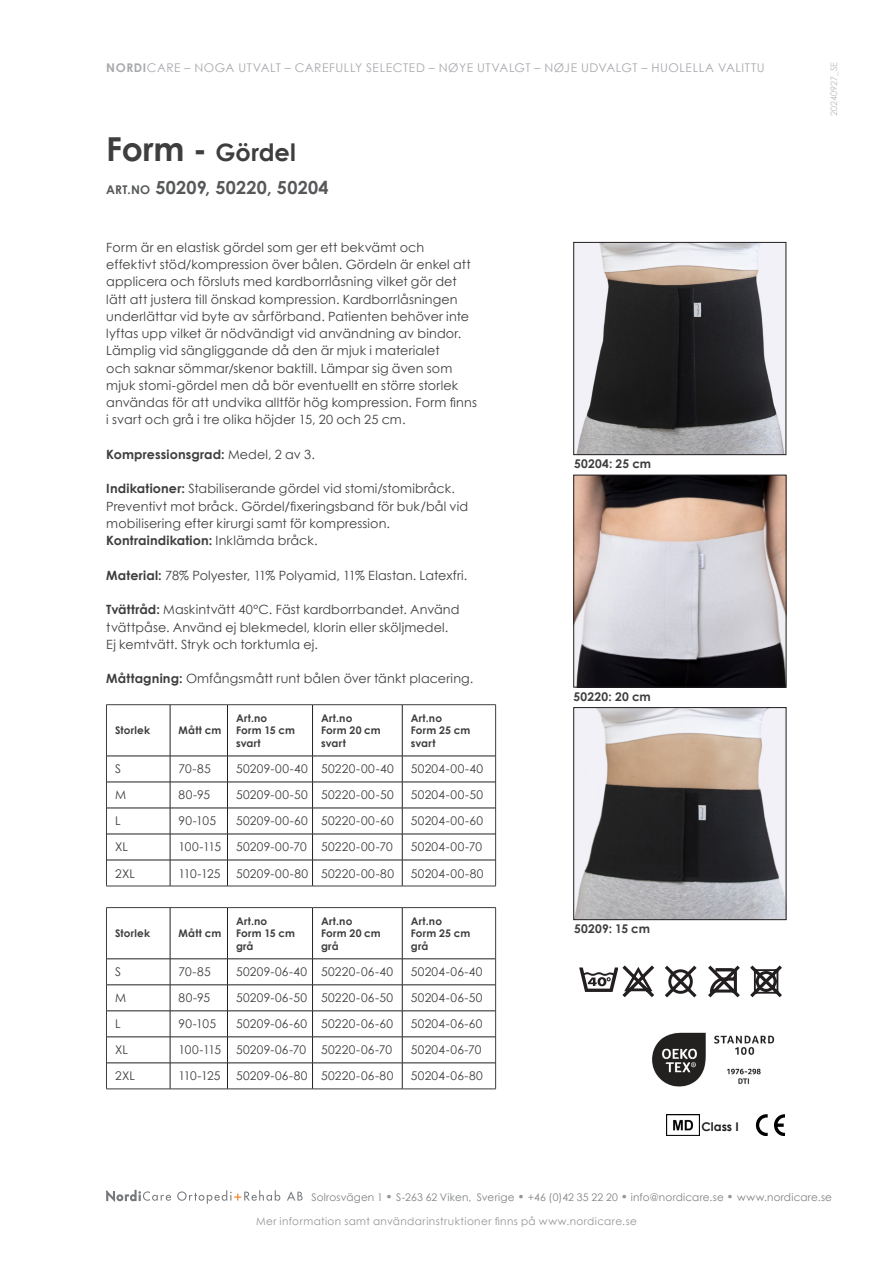
<style>
.page{position:relative;width:893px;height:1263px;background:#fff}
.page>*{position:absolute;margin:0;border:0;box-sizing:border-box;transform-origin:0 0}
.Underrubrik{font:700 24px "Century Gothic";color:#3e3e3f}
.t1{font:700 18px "Century Gothic";letter-spacing:.015em;color:#57585a}
.t2{font:12.75px/17.2px "Century Gothic";letter-spacing:.01em;color:#3e3e3f}
.t3{font:700 12.75px "Century Gothic";letter-spacing:.01em;color:#3e3e3f}
.t4{font:12px "Century Gothic";letter-spacing:.025em;color:#3e3e3f}
.t5{font:12px "Century Gothic";letter-spacing:.045em;color:#a8a9ad}
.Bildtext{font:700 12px "Century Gothic";letter-spacing:.025em;color:#3e3e3f}
.t6{font:700 12px "Century Gothic";color:#231f20}
.t7{font:700 10.5px/12.6px "Century Gothic";letter-spacing:.02em;color:#3e3e3f}
.t8{font:10.5px "Century Gothic";letter-spacing:.02em;color:#808285}
.t9{font:10.5px "Century Gothic";letter-spacing:.04em;color:#939598}
.t10{font:9px "Century Gothic";color:#bcbdc0}
.s1{font-weight:700}
.s2{font-size:33px}
.s3{font-size:12px}
.s4{font-weight:400}
.s5{font-weight:700;font-size:12px;color:#939598}
</style>
<div class="page">
<img style="left:652px;top:1032px;width:123px;height:55px">
<img style="left:575px;top:244px;width:209px;height:209px">
<div style="left:573px;top:242px;width:213px;height:213px;border:1px solid #231f20"></div>
<img style="left:575px;top:477px;width:209px;height:208px">
<div style="left:573px;top:475px;width:213px;height:212px;border:1px solid #231f20"></div>
<svg style="left:579px;top:965px;width:75px;height:32px"></svg>
<svg style="left:665px;top:966px;width:32px;height:31px"></svg>
<svg style="left:708px;top:965px;width:32px;height:32px"></svg>
<svg style="left:750px;top:965px;width:32px;height:32px"></svg>
<svg style="left:774px;top:1114px;width:11px;height:22px"></svg>
<svg style="left:756px;top:1114px;width:12px;height:22px"></svg>
<img style="left:666px;top:1115px;width:33px;height:20px">
<img style="left:575px;top:709px;width:209px;height:209px">
<div style="left:573px;top:707px;width:213px;height:213px;border:1px solid #231f20"></div>
<svg style="left:106px;top:1190px;width:65px;height:12px"></svg>
<svg style="left:177px;top:1190px;width:103px;height:14px"></svg>
<svg style="left:287px;top:1191px;width:16px;height:9px"></svg>
<hr style="left:106px;top:704px;width:64px;height:1px;background:#3e3e3f">
<hr style="left:106px;top:886px;width:64px;height:1px;background:#3e3e3f">
<hr style="left:170px;top:704px;width:57px;height:1px;background:#3e3e3f">
<hr style="left:227px;top:704px;width:86px;height:1px;background:#3e3e3f">
<hr style="left:313px;top:704px;width:89px;height:1px;background:#3e3e3f">
<hr style="left:402px;top:704px;width:94px;height:1px;background:#3e3e3f">
<hr style="left:170px;top:886px;width:57px;height:1px;background:#3e3e3f">
<hr style="left:227px;top:886px;width:86px;height:1px;background:#3e3e3f">
<hr style="left:313px;top:886px;width:89px;height:1px;background:#3e3e3f">
<hr style="left:402px;top:886px;width:94px;height:1px;background:#3e3e3f">
<svg style="left:106px;top:705px;width:390px;height:181px"></svg>
<svg style="left:106px;top:907px;width:390px;height:182px"></svg>
<p class="t5" style="left:106px;top:60px;width:660px"><span class="s1">NORDI</span>CARE – NOGA UTVALT – CAREFULLY SELECTED – NØYE UTVALGT – NØJE UDVALGT – HUOLELLA VALITTU</p>
<p class="Underrubrik" style="left:106px;top:137px;width:191px"><span class="s2">Form -</span> Gördel</p>
<p class="t1" style="left:106px;top:176px;width:224px"><span class="s3">ART.NO</span> 50209, 50220, 50204</p>
<p class="t2" style="left:106px;top:239px;width:372px">Form är en elastisk gördel som ger ett bekvämt och effektivt stöd/kompression över bålen. Gördeln är enkel att applicera och försluts med kardborrlåsning vilket gör det lätt att justera till önskad kompression. Kardborrlåsningen underlättar vid byte av sårförband. Patienten behöver inte lyftas upp vilket är nödvändigt vid användning av bindor.<br>Lämplig vid sängliggande då den är mjuk i materialet<br>och saknar sömmar/skenor baktill. Lämpar sig även som mjuk stomi-gördel men då bör eventuellt en större storlek användas för att undvika alltför hög kompression. Form finns i svart och grå i tre olika höjder 15, 20 och 25 cm.</p>
<p class="t3" style="left:106px;top:446px;width:210px">Kompressionsgrad: <span class="s4">Medel, 2 av 3.</span></p>
<p class="t2" style="left:106px;top:480px;width:363px"><span class="s1">Indikationer:</span> Stabiliserande gördel vid stomi/stomibråck.<br>Preventivt mot bråck. Gördel/fixeringsband för buk/bål vid mobilisering efter kirurgi samt för kompression.</p>
<p class="t3" style="left:106px;top:533px;width:213px">Kontraindikation: <span class="s4">Inklämda bråck.</span></p>
<p class="t2" style="left:106px;top:566px;width:363px"><span class="s1">Material:</span> 78% Polyester, 11% Polyamid, 11% Elastan. Latexfri.</p>
<p class="t2" style="left:106px;top:601px;width:355px"><span class="s1">Tvättråd:</span> Maskintvätt 40ºC. Fäst kardborrbandet. Använd tvättpåse. Använd ej blekmedel, klorin eller sköljmedel.</p>
<p class="t2" style="left:106px;top:635px;width:213px">Ej kemtvätt. Stryk och torktumla ej.</p>
<p class="t2" style="left:106px;top:670px;width:369px"><span class="s1">Måttagning:</span> Omfångsmått runt bålen över tänkt placering.</p>
<p class="t7" style="left:115px;top:724px;width:37px">Storlek</p>
<p class="t7" style="left:179px;top:724px;width:44px">Mått cm</p>
<p class="t7" style="left:236px;top:711px;width:33px">Art.no</p>
<p class="t7" style="left:236px;top:724px;width:61px">Form 15 cm svart</p>
<p class="t7" style="left:321px;top:711px;width:33px">Art.no</p>
<p class="t7" style="left:321px;top:724px;width:61px">Form 20 cm svart</p>
<p class="t7" style="left:411px;top:711px;width:33px">Art.no</p>
<p class="t7" style="left:411px;top:724px;width:61px">Form 25 cm svart</p>
<p class="t4" style="left:115px;top:762px;width:7px">S</p>
<p class="t4" style="left:179px;top:762px;width:34px">70-85</p>
<p class="t4" style="left:236px;top:762px;width:73px">50209-00-40</p>
<p class="t4" style="left:321px;top:762px;width:74px">50220-00-40</p>
<p class="t4" style="left:411px;top:762px;width:74px">50204-00-40</p>
<p class="t4" style="left:115px;top:788px;width:13px">M</p>
<p class="t4" style="left:179px;top:788px;width:33px">80-95</p>
<p class="t4" style="left:236px;top:788px;width:73px">50209-00-50</p>
<p class="t4" style="left:321px;top:788px;width:74px">50220-00-50</p>
<p class="t4" style="left:411px;top:788px;width:74px">50204-00-50</p>
<p class="t4" style="left:115px;top:814px;width:7px">L</p>
<p class="t4" style="left:179px;top:814px;width:39px">90-105</p>
<p class="t4" style="left:236px;top:814px;width:73px">50209-00-60</p>
<p class="t4" style="left:321px;top:814px;width:74px">50220-00-60</p>
<p class="t4" style="left:411px;top:814px;width:74px">50204-00-60</p>
<p class="t4" style="left:115px;top:840px;width:14px">XL</p>
<p class="t4" style="left:179px;top:840px;width:44px">100-115</p>
<p class="t4" style="left:236px;top:840px;width:72px">50209-00-70</p>
<p class="t4" style="left:321px;top:840px;width:73px">50220-00-70</p>
<p class="t4" style="left:411px;top:840px;width:73px">50204-00-70</p>
<p class="t4" style="left:115px;top:866px;width:21px">2XL</p>
<p class="t4" style="left:179px;top:866px;width:43px">110-125</p>
<p class="t4" style="left:236px;top:866px;width:74px">50209-00-80</p>
<p class="t4" style="left:321px;top:866px;width:75px">50220-00-80</p>
<p class="t4" style="left:411px;top:866px;width:74px">50204-00-80</p>
<p class="t7" style="left:115px;top:927px;width:37px">Storlek</p>
<p class="t7" style="left:179px;top:927px;width:44px">Mått cm</p>
<p class="t7" style="left:236px;top:914px;width:33px">Art.no</p>
<p class="t7" style="left:236px;top:927px;width:61px">Form 15 cm grå</p>
<p class="t7" style="left:321px;top:914px;width:33px">Art.no</p>
<p class="t7" style="left:321px;top:927px;width:61px">Form 20 cm grå</p>
<p class="t7" style="left:411px;top:914px;width:33px">Art.no</p>
<p class="t7" style="left:411px;top:927px;width:61px">Form 25 cm grå</p>
<p class="t4" style="left:115px;top:965px;width:7px">S</p>
<p class="t4" style="left:179px;top:965px;width:34px">70-85</p>
<p class="t4" style="left:236px;top:965px;width:73px">50209-06-40</p>
<p class="t4" style="left:321px;top:965px;width:74px">50220-06-40</p>
<p class="t4" style="left:411px;top:965px;width:73px">50204-06-40</p>
<p class="t4" style="left:115px;top:991px;width:13px">M</p>
<p class="t4" style="left:179px;top:991px;width:33px">80-95</p>
<p class="t4" style="left:236px;top:991px;width:73px">50209-06-50</p>
<p class="t4" style="left:321px;top:991px;width:74px">50220-06-50</p>
<p class="t4" style="left:411px;top:991px;width:73px">50204-06-50</p>
<p class="t4" style="left:115px;top:1017px;width:7px">L</p>
<p class="t4" style="left:179px;top:1017px;width:39px">90-105</p>
<p class="t4" style="left:236px;top:1017px;width:73px">50209-06-60</p>
<p class="t4" style="left:321px;top:1017px;width:74px">50220-06-60</p>
<p class="t4" style="left:411px;top:1017px;width:73px">50204-06-60</p>
<p class="t4" style="left:115px;top:1043px;width:14px">XL</p>
<p class="t4" style="left:179px;top:1043px;width:44px">100-115</p>
<p class="t4" style="left:236px;top:1043px;width:72px">50209-06-70</p>
<p class="t4" style="left:321px;top:1043px;width:72px">50220-06-70</p>
<p class="t4" style="left:411px;top:1043px;width:72px">50204-06-70</p>
<p class="t4" style="left:115px;top:1069px;width:21px">2XL</p>
<p class="t4" style="left:179px;top:1069px;width:43px">110-125</p>
<p class="t4" style="left:236px;top:1069px;width:73px">50209-06-80</p>
<p class="t4" style="left:321px;top:1069px;width:74px">50220-06-80</p>
<p class="t4" style="left:411px;top:1069px;width:74px">50204-06-80</p>
<p class="Bildtext" style="left:574px;top:456px;width:79px">50204: 25 cm</p>
<p class="Bildtext" style="left:573px;top:689px;width:79px">50220: 20 cm</p>
<p class="Bildtext" style="left:574px;top:921px;width:78px">50209: 15 cm</p>
<p class="t6" style="left:701px;top:1119px;width:39px">Class I</p>
<p class="t10" style="left:828px;top:116px;width:55px;rotate:-90deg">20240927_SE</p>
<p class="t8" style="left:311px;top:1190px;width:522px">Solrosvägen 1 <span class="s5">•</span> S-263 62 Viken, Sverige <span class="s5">•</span> +46 (0)42 35 22 20 <span class="s5">•</span> info@nordicare.se <span class="s5">•</span> www.nordicare.se</p>
<p class="t9" style="left:256px;top:1214px;width:382px">Mer information samt användarinstruktioner finns på www.nordicare.se</p>
</div>
